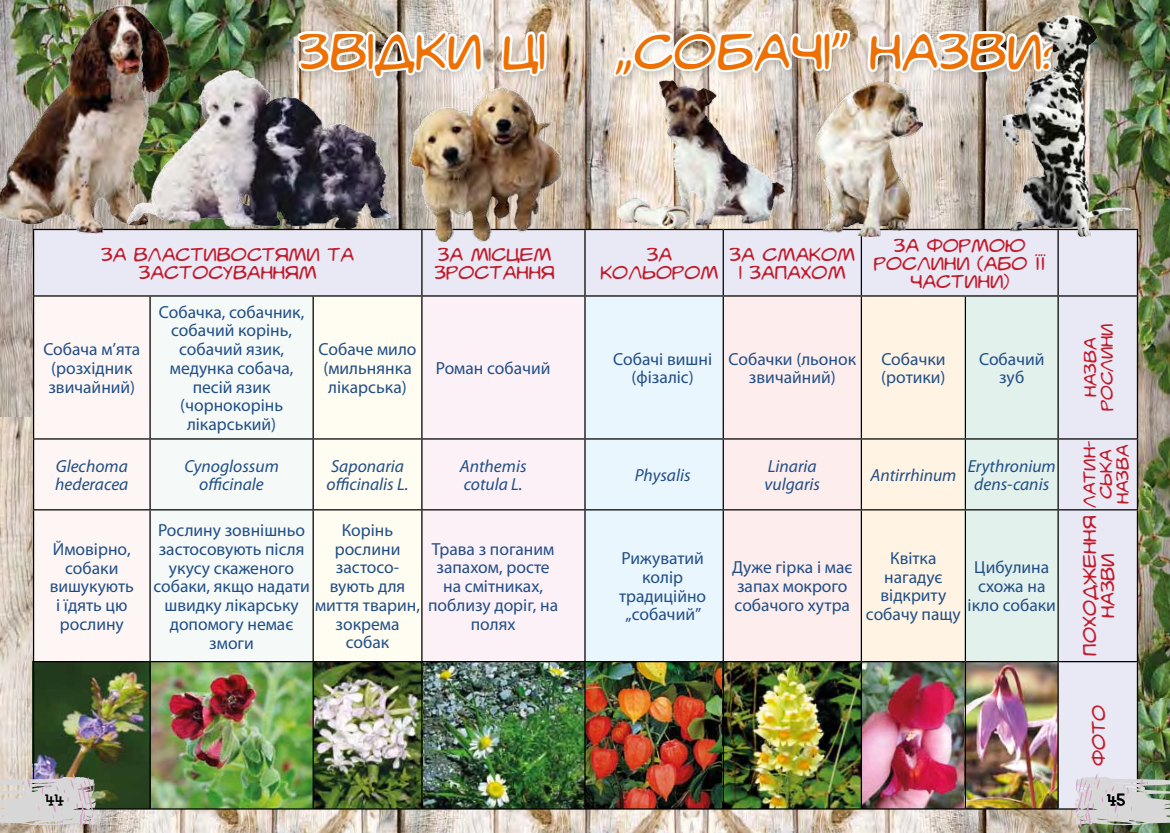
<style>
.page{position:relative;width:1170px;height:833px;background:#fff}
.page>*{position:absolute;margin:0;border:0;box-sizing:border-box;transform-origin:0 0}
.t1{font:40px "v Whiz Bang";color:#ed7004}
.t2{font:17.5px/18.8px "Myriad Pro";color:#214e86;text-align:center}
.t3{font:italic 17.5px/18.8px "Myriad Pro";color:#214e86}
.t4{font:17.5px "DS Goose";color:#000}
.t5{font:15px/18px "v Whiz Bang";color:#c21b2b;text-align:center}
.t6{font:13.75px/16.5px "v Whiz Bang";color:#c21b2b;text-align:center}
</style>
<div class="page">
<img style="left:0;top:0;width:1169px;height:833px">
<img style="left:0;top:416px;width:378px;height:417px">
<img style="left:34px;top:662px;width:1023px;height:146px">
<div style="left:34px;top:230px;width:826px;height:65px;background:#e9e8f5"></div>
<div style="left:1058px;top:230px;width:78px;height:578px;background:#e9e8f5"></div>
<div style="left:34px;top:296px;width:115px;height:365px;background:#fef6f4"></div>
<div style="left:151px;top:296px;width:161px;height:365px;background:#f5faf8"></div>
<div style="left:314px;top:296px;width:107px;height:365px;background:#fffdf1"></div>
<div style="left:422px;top:296px;width:162px;height:365px;background:#fdf1f8"></div>
<div style="left:585px;top:296px;width:137px;height:365px;background:#eaf6fe"></div>
<div style="left:723px;top:296px;width:137px;height:365px;background:#fdeded"></div>
<hr style="left:421px;top:230px;width:1px;height:65px;background:#000">
<hr style="left:584px;top:230px;width:1px;height:65px;background:#000">
<hr style="left:860px;top:230px;width:2px;height:65px;background:#000">
<hr style="left:33px;top:296px;width:1px;height:142px;background:#000">
<hr style="left:149px;top:296px;width:2px;height:142px;background:#000">
<hr style="left:312px;top:296px;width:2px;height:142px;background:#000">
<hr style="left:421px;top:296px;width:1px;height:142px;background:#000">
<hr style="left:584px;top:296px;width:1px;height:142px;background:#000">
<hr style="left:722px;top:296px;width:1px;height:142px;background:#000">
<hr style="left:860px;top:296px;width:2px;height:142px;background:#000">
<hr style="left:33px;top:438px;width:117px;height:1px;background:#000">
<hr style="left:33px;top:439px;width:1px;height:70px;background:#000">
<hr style="left:150px;top:438px;width:163px;height:1px;background:#000">
<hr style="left:149px;top:439px;width:2px;height:70px;background:#000">
<hr style="left:313px;top:438px;width:109px;height:1px;background:#000">
<hr style="left:312px;top:439px;width:2px;height:70px;background:#000">
<hr style="left:422px;top:438px;width:163px;height:1px;background:#000">
<hr style="left:421px;top:439px;width:1px;height:70px;background:#000">
<hr style="left:585px;top:438px;width:138px;height:1px;background:#000">
<hr style="left:584px;top:439px;width:1px;height:70px;background:#000">
<hr style="left:723px;top:438px;width:138px;height:1px;background:#000">
<hr style="left:722px;top:439px;width:1px;height:70px;background:#000">
<hr style="left:860px;top:439px;width:2px;height:70px;background:#000">
<hr style="left:33px;top:509px;width:117px;height:1px;background:#000">
<hr style="left:33px;top:510px;width:1px;height:151px;background:#000">
<hr style="left:150px;top:509px;width:163px;height:1px;background:#000">
<hr style="left:149px;top:510px;width:2px;height:151px;background:#000">
<hr style="left:313px;top:509px;width:109px;height:1px;background:#000">
<hr style="left:312px;top:510px;width:2px;height:151px;background:#000">
<hr style="left:422px;top:509px;width:163px;height:1px;background:#000">
<hr style="left:421px;top:510px;width:1px;height:151px;background:#000">
<hr style="left:585px;top:509px;width:138px;height:1px;background:#000">
<hr style="left:584px;top:510px;width:1px;height:151px;background:#000">
<hr style="left:723px;top:509px;width:138px;height:1px;background:#000">
<hr style="left:722px;top:510px;width:1px;height:151px;background:#000">
<hr style="left:860px;top:510px;width:2px;height:151px;background:#000">
<hr style="left:33px;top:661px;width:117px;height:1px;background:#000">
<hr style="left:33px;top:662px;width:1px;height:146px;background:#000">
<hr style="left:150px;top:661px;width:163px;height:1px;background:#000">
<hr style="left:149px;top:662px;width:2px;height:146px;background:#000">
<hr style="left:313px;top:661px;width:109px;height:1px;background:#000">
<hr style="left:312px;top:662px;width:2px;height:146px;background:#000">
<hr style="left:422px;top:661px;width:163px;height:1px;background:#000">
<hr style="left:421px;top:662px;width:1px;height:146px;background:#000">
<hr style="left:585px;top:661px;width:138px;height:1px;background:#000">
<hr style="left:584px;top:662px;width:1px;height:146px;background:#000">
<hr style="left:723px;top:661px;width:138px;height:1px;background:#000">
<hr style="left:722px;top:662px;width:1px;height:146px;background:#000">
<hr style="left:861px;top:661px;width:104px;height:1px;background:#000">
<hr style="left:860px;top:662px;width:2px;height:146px;background:#000">
<hr style="left:965px;top:661px;width:92px;height:1px;background:#000">
<hr style="left:964px;top:662px;width:1px;height:146px;background:#000">
<hr style="left:33px;top:808px;width:117px;height:1px;background:#000">
<hr style="left:150px;top:808px;width:163px;height:1px;background:#000">
<hr style="left:313px;top:808px;width:109px;height:1px;background:#000">
<hr style="left:422px;top:808px;width:163px;height:1px;background:#000">
<hr style="left:585px;top:808px;width:138px;height:1px;background:#000">
<hr style="left:723px;top:808px;width:138px;height:1px;background:#000">
<hr style="left:861px;top:808px;width:104px;height:1px;background:#000">
<hr style="left:965px;top:808px;width:92px;height:1px;background:#000">
<hr style="left:33px;top:230px;width:1px;height:65px;background:#000">
<hr style="left:150px;top:229px;width:163px;height:1px;background:#000">
<hr style="left:313px;top:229px;width:109px;height:1px;background:#000">
<hr style="left:422px;top:229px;width:163px;height:1px;background:#000">
<hr style="left:585px;top:229px;width:138px;height:1px;background:#000">
<hr style="left:33px;top:295px;width:117px;height:1px;background:#000">
<hr style="left:150px;top:295px;width:163px;height:1px;background:#000">
<hr style="left:313px;top:295px;width:109px;height:1px;background:#000">
<hr style="left:422px;top:295px;width:163px;height:1px;background:#000">
<hr style="left:585px;top:295px;width:138px;height:1px;background:#000">
<hr style="left:723px;top:295px;width:138px;height:1px;background:#000">
<hr style="left:1057px;top:662px;width:1px;height:146px;background:#000">
<hr style="left:1057px;top:229px;width:80px;height:1px;background:#000">
<hr style="left:1136px;top:230px;width:1px;height:65px;background:#000">
<hr style="left:1136px;top:296px;width:1px;height:142px;background:#000">
<hr style="left:1136px;top:439px;width:1px;height:70px;background:#000">
<hr style="left:1136px;top:510px;width:1px;height:151px;background:#000">
<hr style="left:1136px;top:662px;width:1px;height:146px;background:#000">
<hr style="left:1057px;top:295px;width:80px;height:1px;background:#000">
<hr style="left:1057px;top:438px;width:80px;height:1px;background:#000">
<hr style="left:1057px;top:509px;width:80px;height:1px;background:#000">
<hr style="left:1057px;top:661px;width:80px;height:1px;background:#000">
<hr style="left:1057px;top:808px;width:80px;height:1px;background:#000">
<div style="left:293px;top:26px;width:784px;height:61px;background:#000;opacity:.17"></div>
<svg style="left:293px;top:0;width:194px;height:110px"></svg>
<svg style="left:499px;top:27px;width:50px;height:52px"></svg>
<svg style="left:611px;top:0;width:241px;height:369px;background:#e3dddd"></svg>
<svg style="left:861px;top:0;width:211px;height:661px;background:#e3e2db"></svg>
<img style="left:618px;top:81px;width:166px;height:148px">
<img style="left:0;top:3px;width:171px;height:230px">
<img style="left:815px;top:82px;width:107px;height:154px">
<img style="left:409px;top:87px;width:155px;height:155px">
<img style="left:1003px;top:15px;width:127px;height:221px">
<img style="left:127px;top:70px;width:263px;height:159px">
<img style="left:0;top:774px;width:98px;height:53px">
<img style="left:1072px;top:774px;width:97px;height:53px">
<h1 class="t1" style="left:299px;top:22px;width:248px">Звідки ці</h1>
<h1 class="t1" style="left:614px;top:22px;width:454px">„собачі” назви?</h1>
<p class="t5" style="left:101px;top:246px;width:255px">За властивостями та застосуванням</p>
<p class="t5" style="left:434px;top:246px;width:121px;text-align:left">За місцем зростання</p>
<p class="t5" style="left:600px;top:246px;width:120px">За кольором</p>
<p class="t5" style="left:739px;top:246px;width:117px;text-align:left;text-indent:-9px">За смаком<br>І ЗАПА</p>
<p class="t5" style="left:800px;top:264px;width:29px">ХОМ</p>
<p class="t5" style="left:873px;top:237px;width:173px">За формою рослини (або її частини)</p>
<p class="t2" style="left:43px;top:340px;width:98px;text-align:left">Собача м’ята (розхiдник звичайний)</p>
<p class="t2" style="left:159px;top:302px;width:147px">Собачка, собачник, собачий корiнь, собачий язик, медунка собача, песiй язик (чорнокорiнь лiкарський)</p>
<p class="t2" style="left:318px;top:340px;width:99px;text-align:left">Собаче мило (мильнянка лiкарська)</p>
<p class="t2" style="left:436px;top:358px;width:116px">Роман собачий</p>
<p class="t2" style="left:613px;top:349px;width:100px">Собачi вишнi (фiзалiс)</p>
<p class="t2" style="left:728px;top:349px;width:129px">Собачки (льонок звичайний)</p>
<p class="t2" style="left:881px;top:349px;width:66px;text-align:left">Собачки (ротики)</p>
<p class="t2" style="left:979px;top:349px;width:67px">Собачий зуб</p>
<p class="t3" style="left:55px;top:456px;width:75px">Glechoma hederacea</p>
<p class="t3" style="left:184px;top:456px;width:96px;text-align:center">Cynoglossum officinale</p>
<p class="t3" style="left:326px;top:456px;width:83px">Saponaria officinalis L.</p>
<p class="t3" style="left:459px;top:456px;width:68px">Anthemis cotula L.</p>
<p class="t3" style="left:634px;top:465px;width:57px">Physalis</p>
<p class="t3" style="left:764px;top:456px;width:57px">Linaria vulgaris</p>
<p class="t3" style="left:870px;top:465px;width:87px">Antirrhinum</p>
<p class="t3" style="left:967px;top:456px;width:89px;text-align:center">Erythronium dens-canis</p>
<p class="t2" style="left:50px;top:539px;width:86px">Ймовiрно, собаки вишукують i їдять цю рослину</p>
<p class="t2" style="left:153px;top:520px;width:158px">Рослину зовнiшньо застосовують пiсля укусу скаженого собаки, якщо надати швидку лiкарську допомогу немає змоги</p>
<p class="t2" style="left:315px;top:520px;width:106px">Корiнь рослини застосо&shy;вують для миття тварин, зокрема собак</p>
<p class="t2" style="left:428px;top:539px;width:131px">Трава з поганим запахом, росте на смiтниках, поблизу дорiг, на полях</p>
<p class="t2" style="left:619px;top:548px;width:89px">Рижуватий колiр традицiйно „собачий”</p>
<p class="t2" style="left:732px;top:558px;width:122px;text-align:left">Дуже гiрка і має запах мокрого собачого хутра</p>
<p class="t2" style="left:865px;top:548px;width:96px">Квiтка нагадує вiдкриту собачу пащу</p>
<p class="t2" style="left:967px;top:558px;width:90px">Цибулина схожа на ікло собаки</p>
<p class="t6" style="left:1081px;top:411px;width:89px;rotate:-90deg">Назва рослини</p>
<p class="t6" style="left:1081px;top:508px;width:69px;rotate:-90deg">Латин&shy;ська назва</p>
<p class="t5" style="left:1080px;top:655px;width:141px;rotate:-90deg">Походження назви</p>
<p class="t5" style="left:1089px;top:766px;width:63px;rotate:-90deg">фото</p>
<p class="t4" style="left:45px;top:789px;width:20px">44</p>
<p class="t4" style="left:1107px;top:789px;width:19px">45</p>
</div>
